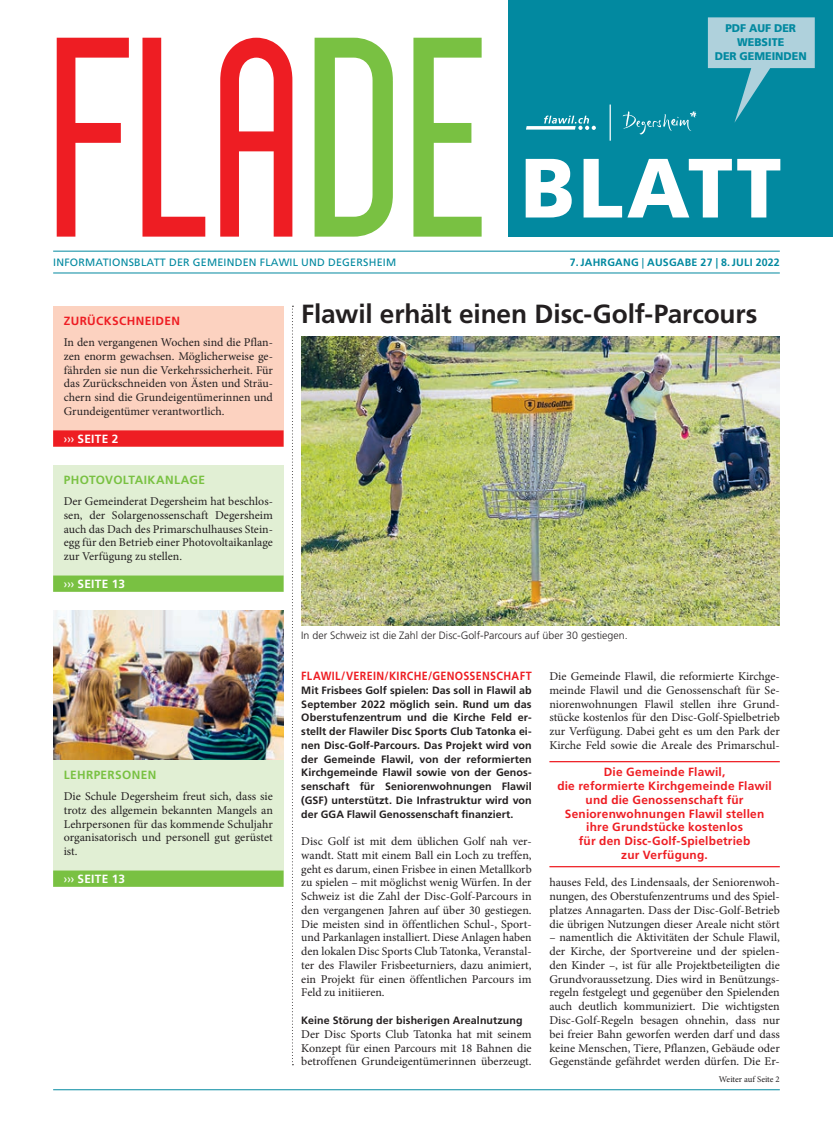
<style>
.page{position:relative;width:833px;height:1134px;background:#fff}
.page>*{position:absolute;margin:0;border:0;box-sizing:border-box;transform-origin:0 0}
.t1{font:284.12px "Sigward";color:#ee1d23;scale:.94 1}
.t2{font:900 84px "Frutiger LT Std";letter-spacing:.04em;color:#fff}
.t3{font:700 26.25px "Frutiger LT Std";letter-spacing:-.005em;color:#231f20}
.t4{font:11.88px/13.8px "Minion Pro";color:#231f20;text-align:justify}
.t5{font:700 11.88px/13.8px "Frutiger LT Std";letter-spacing:.02em;color:#ee1d23;text-align:center}
.t6{font:700 11.88px "Frutiger LT Std";letter-spacing:.02em;color:#ee1d23;scale:.9 1}
.t7{font:700 11.88px "Frutiger LT Std";letter-spacing:.03em;color:#79c142}
.t8{font:700 11.88px "Frutiger LT Std";letter-spacing:.02em;color:#fff}
.t9{font:900 11.12px/13.9px "Frutiger LT Std";color:#0289a0;text-align:center;scale:.96 1}
.t10{font:700 10.62px/13.8px "Frutiger LT Std";letter-spacing:.005em;color:#231f20;text-align:justify}
.t11{font:300 10.62px "Frutiger LT Std";color:#231f20}
.t12{font:10.62px "Frutiger LT Std";letter-spacing:.02em;color:#0289a0}
.t13{font:700 10.62px "Frutiger LT Std";letter-spacing:.02em;color:#0289a0}
.t14{font:8.75px "Minion Pro";letter-spacing:-.005em;color:#231f20}
.s1{color:#79c142}
.s2{font-weight:400}
</style>
<div class="page">
<hr style="left:53px;top:251px;width:727px;height:1px;background:#0289a0">
<hr style="left:53px;top:272px;width:727px;height:1px;background:#0289a0">
<div style="left:508px;top:0;width:325px;height:237px;background:#0289a0"></div>
<svg style="left:526px;top:116px;width:70px;height:14px"></svg>
<svg style="left:622px;top:111px;width:75px;height:24px"></svg>
<hr style="left:609px;top:105px;width:2px;height:36px;background:#fff">
<svg style="left:708px;top:17px;width:106px;height:106px"></svg>
<hr style="left:53px;top:1089px;width:727px;height:1px;background:#0289a0">
<svg style="left:292px;top:306px;width:1px;height:759px"></svg>
<div style="left:53px;top:306px;width:230px;height:140px;background:#fcd2c0"></div>
<div style="left:53px;top:430px;width:230px;height:17px;background:#ee1d23"></div>
<hr style="left:549px;top:761px;width:231px;height:1px;background:#ee1d23">
<hr style="left:549px;top:866px;width:231px;height:1px;background:#ee1d23">
<div style="left:53px;top:760px;width:230px;height:126px;background:#e1efd4"></div>
<div style="left:53px;top:870px;width:230px;height:17px;background:#79c142"></div>
<div style="left:53px;top:465px;width:230px;height:126px;background:#e1efd4"></div>
<div style="left:53px;top:575px;width:230px;height:17px;background:#79c142"></div>
<img style="left:53px;top:611px;width:230px;height:149px">
<img style="left:301px;top:336px;width:479px;height:289px">
<h1 class="t1" style="left:57px;top:18px;width:472px">FlA<span class="s1">DE</span></h1>
<p class="t12" style="left:53px;top:256px;width:344px">INFORMATIONSBLATT DER GEMEINDEN FLAWIL UND DEGERSHEIM</p>
<p class="t9" style="left:714px;top:21px;width:98px">PDF AUF DER<br>WEBSITE<br>DER GEMEINDEN</p>
<h2 class="t2" style="left:521px;top:137px;width:262px">BLATT</h2>
<p class="t13" style="left:569px;top:256px;width:212px">7.JAHRGANG <span class="s2">|</span> AUSGABE 27 | 8.JULI 2022</p>
<p class="t5" style="left:64px;top:314px;width:118px">ZURÜCKSCHNEIDEN</p>
<p class="t4" style="left:64px;top:335px;width:211px">In den vergangenen Wochen sind die Pflan&shy;zen enorm gewachsen. Möglicherweise ge&shy;fährden sie nun die Verkehrssicherheit. Für das Zurückschneiden von Ästen und Sträu&shy;chern sind die Grundeigentümerinnen und Grundeigentümer verantwortlich.</p>
<p class="t8" style="left:64px;top:432px;width:56px"><span class="s2">›››</span> SEITE 2</p>
<p class="t7" style="left:64px;top:473px;width:143px">PHOTOVOLTAIKANLAGE</p>
<p class="t4" style="left:64px;top:494px;width:211px">Der Gemeinderat Degersheim hat beschlos&shy;sen, der Solargenossenschaft Degersheim auch das Dach des Primarschulhauses Stein&shy;egg für den Betrieb einer Photovoltaikanlage zur Verfügung zu stellen.</p>
<p class="t8" style="left:64px;top:577px;width:63px"><span class="s2">›››</span> SEITE 13</p>
<p class="t7" style="left:64px;top:768px;width:94px">LEHRPERSONEN</p>
<p class="t4" style="left:64px;top:789px;width:211px">Die Schule Degersheim freut sich, dass sie trotz des allgemein bekannten Mangels an Lehrpersonen für das kommende Schuljahr organisatorisch und personell gut gerüstet ist.</p>
<p class="t8" style="left:64px;top:872px;width:63px"><span class="s2">›››</span> SEITE 13</p>
<h3 class="t3" style="left:301px;top:298px;width:458px">Flawil erhält einen Disc-Golf-Parcours</h3>
<p class="t11" style="left:301px;top:629px;width:328px">In der Schweiz ist die Zahl der Disc-Golf-Parcours auf über 30 gestiegen.</p>
<p class="t6" style="left:301px;top:669px;width:257px">FLAWIL/VEREIN/KIRCHE/GENOSSENSCHAFT</p>
<p class="t10" style="left:301px;top:683px;width:232px">Mit Frisbees Golf spielen: Das soll in Flawil ab September 2022 möglich sein. Rund um das Oberstufenzentrum und die Kirche Feld er&shy;stellt der Flawiler Disc Sports Club Tatonka ei&shy;nen Disc-Golf-Parcours. Das Projekt wird von der Gemeinde Flawil, von der reformierten Kirchgemeinde Flawil sowie von der Genos&shy;senschaft für Seniorenwohnungen Flawil (GSF) unterstützt. Die Infrastruktur wird von der GGA Flawil Genossenschaft finanziert.</p>
<p class="t4" style="left:301px;top:835px;width:232px">Disc Golf ist mit dem üblichen Golf nah ver&shy;wandt. Statt mit einem Ball ein Loch zu treffen, geht es darum, einen Frisbee in einen Metallkorb zu spielen – mit möglichst wenig Würfen. In der Schweiz ist die Zahl der Disc-Golf-Parcours in den vergangenen Jahren auf über 30 gestiegen.<br>Die meisten sind in öffentlichen Schul-, Sport&shy;und Parkanlagen installiert. Diese Anlagen haben den lokalen Disc Sports Club Tatonka, Veranstal&shy;ter des Flawiler Frisbeeturniers, dazu animiert, ein Projekt für einen öffentlichen Parcours im Feld zu initiieren.</p>
<p class="t10" style="left:301px;top:1013px;width:223px">Keine Störung der bisherigen Arealnutzung</p>
<p class="t4" style="left:301px;top:1027px;width:232px">Der Disc Sports Club Tatonka hat mit seinem Konzept für einen Parcours mit 18 Bahnen die betroffenen Grundeigentümerinnen überzeugt.</p>
<p class="t4" style="left:549px;top:670px;width:232px">Die Gemeinde Flawil, die reformierte Kirchge&shy;meinde Flawil und die Genossenschaft für Se&shy;niorenwohnungen Flawil stellen ihre Grund&shy;stücke kostenlos für den Disc-Golf-Spielbetrieb zur Verfügung. Dabei geht es um den Park der Kirche Feld sowie die Areale des Primarschul-</p>
<p class="t5" style="left:557px;top:765px;width:216px">Die Gemeinde Flawil,<br>die reformierte Kirchgemeinde Flawil und die Genossenschaft für<br>Seniorenwohnungen Flawil stellen ihre Grundstücke kostenlos<br>für den Disc-Golf-Spielbetrieb<br>zur Verfügung.</p>
<p class="t4" style="left:549px;top:876px;width:232px">hauses Feld, des Lindensaals, der Seniorenwoh&shy;nungen, des Oberstufenzentrums und des Spiel&shy;platzes Annagarten. Dass der Disc-Golf-Betrieb die übrigen Nutzungen dieser Areale nicht stört</p>
<p class="t4" style="left:549px;top:931px;width:232px">– namentlich die Aktivitäten der Schule Flawil, der Kirche, der Sportvereine und der spielen&shy;den Kinder –, ist für alle Projektbeteiligten die Grundvoraussetzung. Dies wird in Benützungs&shy;regeln festgelegt und gegenüber den Spielenden auch deutlich kommuniziert. Die wichtigsten Disc-Golf-Regeln besagen ohnehin, dass nur bei freier Bahn geworfen werden darf und dass keine Menschen, Tiere, Pflanzen, Gebäude oder Gegenstände gefährdet werden dürfen. Die Er-</p>
<p class="t14" style="left:719px;top:1073px;width:62px">Weiter auf Seite 2</p>
</div>
